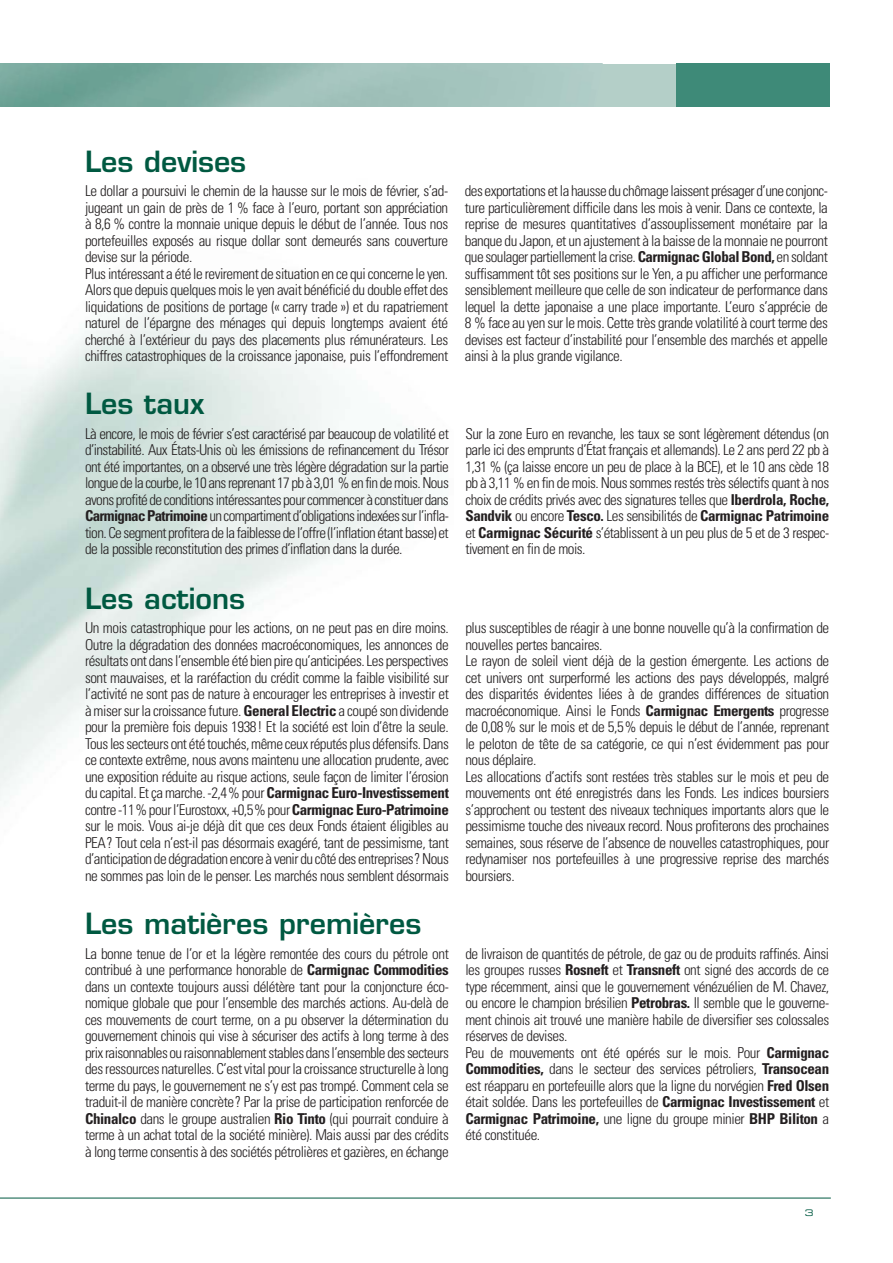
<style>
.page{position:relative;width:893px;height:1263px;background:#fff}
.page>*{position:absolute;margin:0;border:0;box-sizing:border-box;transform-origin:0 0}
.t1{font:600 28.5px "Eurostile";color:#005941}
.t2{font:300 condensed 15px/16.5px "Univers";letter-spacing:-.03em;color:#231f20;text-align:justify}
.t3{font:9px "Eurostile Extended Two";color:#005941}
.s1{font-weight:700}
</style>
<div class="page">
<svg style="left:0;top:64px;width:768px;height:42px"></svg>
<hr style="left:0;top:1198px;width:831px;height:1px;background:#005941">
<div style="left:676px;top:64px;width:153px;height:42px;background:#3e8a78"></div>
<h1 class="t1" style="left:85px;top:151px;width:163px">Les devises</h1>
<p class="t2" style="left:85px;top:184px;width:365px;text-align:left">Le dollar a poursuivi le chemin de la hausse sur le mois de février, s’ad&shy;jugeant un gain de près de 1 % face à l’euro, portant son appréciation à 8,6 % contre la monnaie unique depuis le début de l’année. Tous nos portefeuilles exposés au risque dollar sont demeurés sans couverture devise sur la période.<br>Plus intéressant a été le revirement de situation en ce qui concerne le yen.<br>Alors que depuis quelques mois le yen avait bénéficié du double effet des liquidations de positions de portage (« carry trade ») et du rapatriement naturel de l’épargne des ménages qui depuis longtemps avaient été cherché à l’extérieur du pays des placements plus rémunérateurs. Les chiffres catastrophiques de la croissance japonaise, puis l’effondrement</p>
<p class="t2" style="left:465px;top:184px;width:365px">des exportations et la hausse du chômage laissent présager d’une conjonc&shy;ture particulièrement difficile dans les mois à venir. Dans ce contexte, la reprise de mesures quantitatives d’assouplissement monétaire par la banque du Japon, et un ajustement à la baisse de la monnaie ne pourront que soulager partiellement la crise. <span class="s1">Carmignac Global Bond,</span> en soldant suffisamment tôt ses positions sur le Yen, a pu afficher une performance sensiblement meilleure que celle de son indicateur de performance dans lequel la dette japonaise a une place importante. L’euro s’apprécie de 8 % face au yen sur le mois. Cette très grande volatilité à court terme des devises est facteur d’instabilité pour l’ensemble des marchés et appelle ainsi à la plus grande vigilance.</p>
<h1 class="t1" style="left:85px;top:393px;width:121px">Les taux</h1>
<p class="t2" style="left:85px;top:427px;width:365px">Là encore, le mois de février s’est caractérisé par beaucoup de volatilité et d’instabilité. Aux États-Unis où les émissions de refinancement du Trésor ont été importantes, on a observé une très légère dégradation sur la partie longue de la courbe, le 10 ans reprenant 17 pb à 3,01 % en fin de mois. Nous avons profité de conditions intéressantes pour commencer à constituer dans <span class="s1">Carmignac Patrimoine</span> un compartiment d’obligations indexées sur l’infla&shy;tion. Ce segment profitera de la faiblesse de l’offre (l’inflation étant basse) et de la possible reconstitution des primes d’inflation dans la durée.</p>
<p class="t2" style="left:465px;top:427px;width:365px">Sur la zone Euro en revanche, les taux se sont légèrement détendus (on parle ici des emprunts d’État français et allemands). Le 2 ans perd 22 pb à 1,31 % (ça laisse encore un peu de place à la BCE), et le 10 ans cède 18 pb à 3,11 % en fin de mois. Nous sommes restés très sélectifs quant à nos choix de crédits privés avec des signatures telles que <span class="s1">Iberdrola, Roche, Sandvik</span> ou encore <span class="s1">Tesco.</span> Les sensibilités de <span class="s1">Carmignac Patrimoine </span>et <span class="s1">Carmignac Sécurité</span> s’établissent à un peu plus de 5 et de 3 respec&shy;tivement en fin de mois.</p>
<h1 class="t1" style="left:85px;top:587px;width:162px">Les actions</h1>
<p class="t2" style="left:85px;top:621px;width:365px">Un mois catastrophique pour les actions, on ne peut pas en dire moins.<br>Outre la dégradation des données macroéconomiques, les annonces de résultats ont dans l’ensemble été bien pire qu’anticipées. Les perspectives sont mauvaises, et la raréfaction du crédit comme la faible visibilité sur l’activité ne sont pas de nature à encourager les entreprises à investir et à miser sur la croissance future. <span class="s1">General Electric</span> a coupé son dividende pour la première fois depuis 1938 ! Et la société est loin d’être la seule.<br>Tous les secteurs ont été touchés, même ceux réputés plus défensifs. Dans ce contexte extrême, nous avons maintenu une allocation prudente, avec une exposition réduite au risque actions, seule façon de limiter l’érosion du capital. Et ça marche. -2,4 % pour <span class="s1">Carmignac Euro-Investissement </span>contre -11 % pour l’Eurostoxx, +0,5 % pour <span class="s1">Carmignac Euro-Patrimoine </span>sur le mois. Vous ai-je déjà dit que ces deux Fonds étaient éligibles au PEA ? Tout cela n’est-il pas désormais exagéré, tant de pessimisme, tant d’anticipation de dégradation encore à venir du côté des entreprises ? Nous ne sommes pas loin de le penser. Les marchés nous semblent désormais</p>
<p class="t2" style="left:465px;top:621px;width:365px;text-align:left">plus susceptibles de réagir à une bonne nouvelle qu’à la confirmation de nouvelles pertes bancaires.<br>Le rayon de soleil vient déjà de la gestion émergente. Les actions de cet univers ont surperformé les actions des pays développés, malgré des disparités évidentes liées à de grandes différences de situation macroéconomique. Ainsi le Fonds <span class="s1">Carmignac Emergents</span> progresse de 0,08 % sur le mois et de 5,5 % depuis le début de l’année, reprenant le peloton de tête de sa catégorie, ce qui n’est évidemment pas pour nous déplaire.<br>Les allocations d’actifs sont restées très stables sur le mois et peu de mouvements ont été enregistrés dans les Fonds. Les indices boursiers s’approchent ou testent des niveaux techniques importants alors que le pessimisme touche des niveaux record. Nous profiterons des prochaines semaines, sous réserve de l’absence de nouvelles catastrophiques, pour redynamiser nos portefeuilles à une progressive reprise des marchés boursiers.</p>
<h1 class="t1" style="left:85px;top:913px;width:338px">Les matières premières</h1>
<p class="t2" style="left:85px;top:947px;width:365px">La bonne tenue de l’or et la légère remontée des cours du pétrole ont contribué à une performance honorable de <span class="s1">Carmignac Commodities </span>dans un contexte toujours aussi délétère tant pour la conjoncture éco&shy;nomique globale que pour l’ensemble des marchés actions. Au-delà de ces mouvements de court terme, on a pu observer la détermination du gouvernement chinois qui vise à sécuriser des actifs à long terme à des prix raisonnables ou raisonnablement stables dans l’ensemble des secteurs des ressources naturelles. C’est vital pour la croissance structurelle à long terme du pays, le gouvernement ne s’y est pas trompé. Comment cela se traduit-il de manière concrète ? Par la prise de participation renforcée de <span class="s1">Chinalco</span> dans le groupe australien <span class="s1">Rio Tinto</span> (qui pourrait conduire à terme à un achat total de la société minière). Mais aussi par des crédits à long terme consentis à des sociétés pétrolières et gazières, en échange</p>
<p class="t2" style="left:465px;top:947px;width:365px;text-align:left">de livraison de quantités de pétrole, de gaz ou de produits raffinés. Ainsi les groupes russes <span class="s1">Rosneft</span> et <span class="s1">Transneft</span> ont signé des accords de ce type récemment, ainsi que le gouvernement vénézuélien de M. Chavez, ou encore le champion brésilien <span class="s1">Petrobras.</span> Il semble que le gouverne&shy;ment chinois ait trouvé une manière habile de diversifier ses colossales réserves de devises.<br>Peu de mouvements ont été opérés sur le mois. Pour <span class="s1">Carmignac Commodities,</span> dans le secteur des services pétroliers, <span class="s1">Transocean </span>est réapparu en portefeuille alors que la ligne du norvégien <span class="s1">Fred Olsen </span>était soldée. Dans les portefeuilles de <span class="s1">Carmignac Investissement</span> et <span class="s1">Carmignac Patrimoine,</span> une ligne du groupe minier <span class="s1">BHP Biliton</span> a été constituée.</p>
<p class="t3" style="left:805px;top:1209px;width:10px">3</p>
</div>
